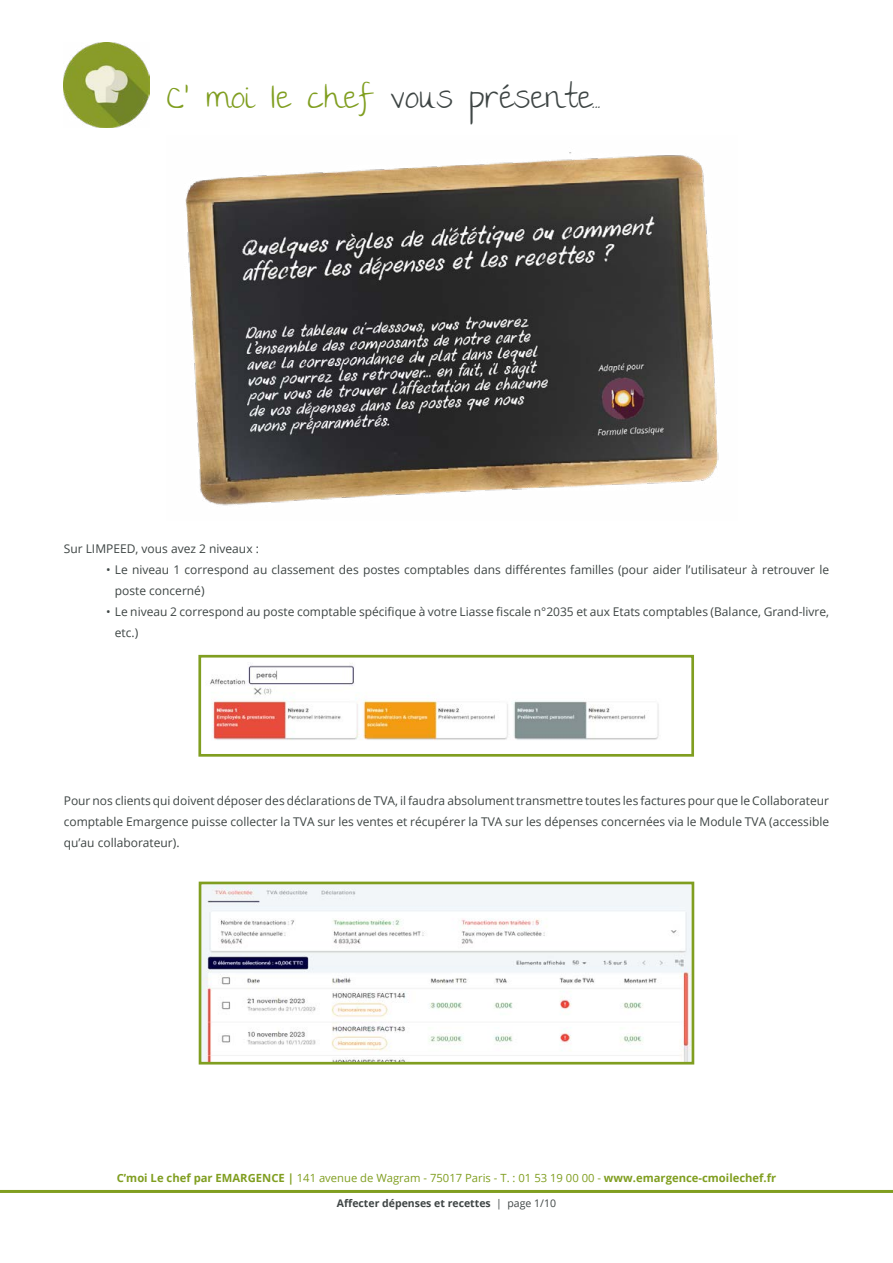
<style>
.page{position:relative;width:893px;height:1263px;background:#fff}
.page>*{position:absolute;margin:0;border:0;box-sizing:border-box;transform-origin:0 0}
.t1{font:33px "The Girl Next Door";color:#3e4544}
.t2{font:12px/21px "Open Sans";color:#3e4544}
.t3{font:700 11.25px "Open Sans";color:#809e20}
.t4{font:700 10.5px "Open Sans";color:#3f4545}
.s1{color:#809e20}
.s2{font-weight:400}
</style>
<div class="page">
<img style="left:64px;top:42px;width:85px;height:86px">
<hr style="left:0;top:1190px;width:893px;height:3px;background:#809e20">
<img style="left:185px;top:152px;width:534px;height:354px">
<img style="left:210px;top:663px;width:449px;height:77px">
<div style="left:198px;top:655px;width:496px;height:102px;border:3px solid #809e20"></div>
<img style="left:203px;top:886px;width:487px;height:174px">
<div style="left:199px;top:882px;width:495px;height:182px;border:3px solid #809e20"></div>
<h1 class="t1" style="left:167px;top:77px;width:435px"><span class="s1">C’ moi le chef</span> vous présente...</h1>
<p class="t2" style="left:64px;top:538px;width:197px">Sur LIMPEED, vous avez 2 niveaux :</p>
<p class="t2" style="left:115px;top:559px;width:716px;text-indent:-9px">• Le niveau 1 correspond au classement des postes comptables dans différentes familles (pour aider l’utilisateur à retrouver le poste concerné)</p>
<p class="t2" style="left:115px;top:601px;width:716px;text-indent:-9px">• Le niveau 2 correspond au poste comptable spécifique à votre Liasse fiscale n°2035 et aux Etats comptables (Balance, Grand-livre, etc.)</p>
<p class="t2" style="left:64px;top:790px;width:767px;text-align:justify">Pour nos clients qui doivent déposer des déclarations de TVA, il faudra absolument transmettre toutes les factures pour que le Collaborateur comptable Emargence puisse collecter la TVA sur les ventes et récupérer la TVA sur les dépenses concernées via le Module TVA (accessible qu’au collaborateur).</p>
<p class="t3" style="left:117px;top:1170px;width:661px">C’moi Le chef par EMARGENCE | <span class="s2">141 avenue de Wagram - 75017 Paris - T. : 01 53 19 00 00 -</span> www.emargence-cmoilechef.fr</p>
<p class="t4" style="left:337px;top:1196px;width:221px">Affecter dépenses et recettes <span class="s2">| page 1/10</span></p>
</div>
